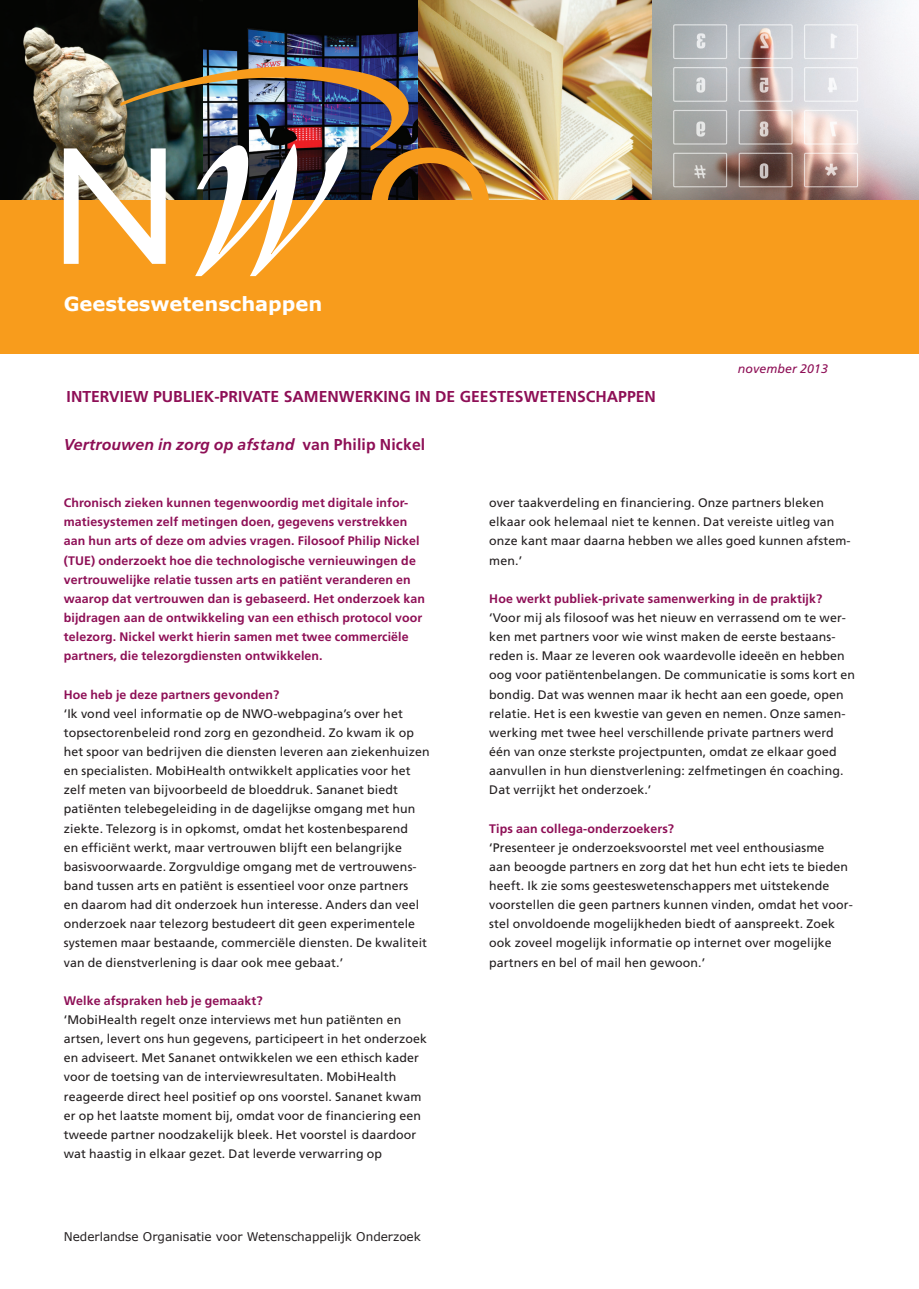
<style>
.page{position:relative;width:919px;height:1289px;background:#fff}
.page>*{position:absolute;margin:0;border:0;box-sizing:border-box;transform-origin:0 0}
.programma_3{font:700 19.5px "Verdana";color:#fff}
.t1{font:700 15.75px "Frutiger LT Std";color:#8e0f56}
.BASIS_platte_tekst{font:italic 700 15.75px "Frutiger LT Std";letter-spacing:.01em;color:#8e0f56}
.BASIS_platte_tekst-2{font:12.3px/19.2px "Frutiger LT Std";letter-spacing:.01em;color:#231f20}
.BASIS_platte_tekst-3{font:700 12.3px/19.2px "Frutiger LT Std";letter-spacing:.01em;color:#8e0f56}
.BASIS_platte_tekst-4{font:italic 12.3px "Frutiger LT Std";letter-spacing:.01em;color:#8e0f56}
.progrmma_1{font:12px "Verdana";color:#231f20}
.s1{font-style:normal}
.s2{font-weight:700;color:#8e0f56}
</style>
<div class="page">
<img style="left:203px;top:0;width:215px;height:51px">
<img style="left:0;top:0;width:203px;height:201px">
<img style="left:418px;top:0;width:234px;height:201px">
<img style="left:652px;top:0;width:266px;height:201px">
<div style="left:0;top:201px;width:918px;height:153px;background:#f89c1c"></div>
<img style="left:64px;top:51px;width:425px;height:225px">
<p class="programma_3" style="left:64px;top:290px;width:260px">Geesteswetenschappen</p>
<p class="t1" style="left:67px;top:387px;width:590px">INTERVIEW PUBLIEK-PRIVATE SAMENWERKING IN DE GEESTESWETENSCHAPPEN</p>
<p class="BASIS_platte_tekst" style="left:64px;top:435px;width:363px">Vertrouwen in zorg op afstand <span class="s1">van Philip Nickel</span></p>
<p class="BASIS_platte_tekst-4" style="left:737px;top:361px;width:92px">november 2013</p>
<p class="BASIS_platte_tekst-3" style="left:64px;top:493px;width:363px">Chronisch zieken kunnen tegenwoordig met digitale infor&shy;matiesystemen zelf metingen doen, gegevens verstrekken aan hun arts of deze om advies vragen. Filosoof Philip Nickel (TUE) onderzoekt hoe die technologische vernieuwingen de vertrouwelijke relatie tussen arts en patiënt veranderen en waarop dat vertrouwen dan is gebaseerd. Het onderzoek kan bijdragen aan de ontwikkeling van een ethisch protocol voor telezorg. Nickel werkt hierin samen met twee commerciële partners, die telezorgdiensten ontwikkelen.</p>
<p class="BASIS_platte_tekst-2" style="left:64px;top:684px;width:367px"><span class="s2">Hoe heb je deze partners gevonden?<br></span>‘Ik vond veel informatie op de NWO-webpagina’s over het topsectorenbeleid rond zorg en gezondheid. Zo kwam ik op het spoor van bedrijven die diensten leveren aan ziekenhuizen en specialisten. MobiHealth ontwikkelt applicaties voor het zelf meten van bijvoorbeeld de bloeddruk. Sananet biedt patiënten telebegeleiding in de dagelijkse omgang met hun ziekte. Telezorg is in opkomst, omdat het kostenbesparend<br>en efficiënt werkt, maar vertrouwen blijft een belangrijke basisvoorwaarde. Zorgvuldige omgang met de vertrouwens&shy;band tussen arts en patiënt is essentieel voor onze partners<br>en daarom had dit onderzoek hun interesse. Anders dan veel onderzoek naar telezorg bestudeert dit geen experimentele systemen maar bestaande, commerciële diensten. De kwaliteit van de dienstverlening is daar ook mee gebaat.’</p>
<p class="BASIS_platte_tekst-2" style="left:64px;top:991px;width:365px"><span class="s2">Welke afspraken heb je gemaakt?<br></span>‘MobiHealth regelt onze interviews met hun patiënten en artsen, levert ons hun gegevens, participeert in het onderzoek en adviseert. Met Sananet ontwikkelen we een ethisch kader voor de toetsing van de interviewresultaten. MobiHealth reageerde direct heel positief op ons voorstel. Sananet kwam er op het laatste moment bij, omdat voor de financiering een tweede partner noodzakelijk bleek. Het voorstel is daardoor wat haastig in elkaar gezet. Dat leverde verwarring op</p>
<p class="progrmma_1" style="left:64px;top:1227px;width:358px">Nederlandse Organisatie voor Wetenschappelijk Onderzoek</p>
<p class="BASIS_platte_tekst-2" style="left:489px;top:493px;width:363px">over taakverdeling en financiering. Onze partners bleken elkaar ook helemaal niet te kennen. Dat vereiste uitleg van onze kant maar daarna hebben we alles goed kunnen afstem&shy;men.’</p>
<p class="BASIS_platte_tekst-2" style="left:489px;top:589px;width:367px"><span class="s2">Hoe werkt publiek-private samenwerking in de praktijk? </span>‘Voor mij als filosoof was het nieuw en verrassend om te wer&shy;ken met partners voor wie winst maken de eerste bestaans&shy;reden is. Maar ze leveren ook waardevolle ideeën en hebben oog voor patiëntenbelangen. De communicatie is soms kort en bondig. Dat was wennen maar ik hecht aan een goede, open relatie. Het is een kwestie van geven en nemen. Onze samen&shy;werking met twee heel verschillende private partners werd één van onze sterkste projectpunten, omdat ze elkaar goed aanvullen in hun dienstverlening: zelfmetingen én coaching.<br>Dat verrijkt het onderzoek.’</p>
<p class="BASIS_platte_tekst-2" style="left:489px;top:818px;width:365px"><span class="s2">Tips aan collega-onderzoekers?<br></span>‘Presenteer je onderzoeksvoorstel met veel enthousiasme<br>aan beoogde partners en zorg dat het hun echt iets te bieden heeft. Ik zie soms geesteswetenschappers met uitstekende voorstellen die geen partners kunnen vinden, omdat het voor&shy;stel onvoldoende mogelijkheden biedt of aanspreekt. Zoek ook zoveel mogelijk informatie op internet over mogelijke partners en bel of mail hen gewoon.’</p>
</div>
